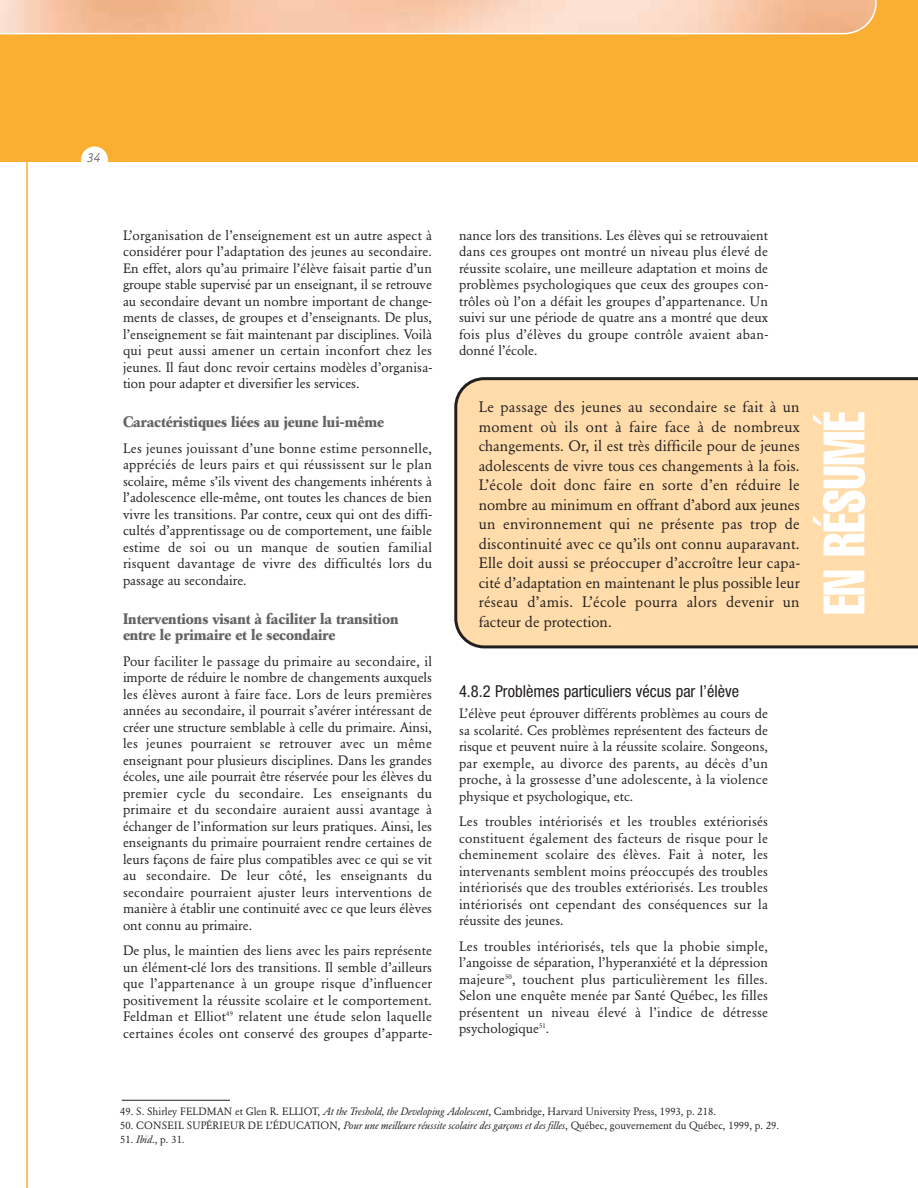
<style>
.page{position:relative;width:918px;height:1188px;background:#fff}
.page>*{position:absolute;margin:0;border:0;box-sizing:border-box;transform-origin:0 0}
.t1{font:extra-condensed 57.45px "Helvetica";color:#fff;scale:.9 1}
.t2{font:condensed 16.5px "Helvetica Neue";color:#231f1f}
.t3{font:15px/19.5px "Garamond BE";letter-spacing:.02em;color:#231f1f;text-align:justify}
.t4{font:700 15px/16.5px "Garamond BE";color:#636466}
.t5{font:13.5px/16.5px "Garamond BE";letter-spacing:.015em;color:#231f1f;text-align:justify}
.t6{font:italic 13.5px "Officina Sans";color:#6c6d70}
.t7{font:10.5px "Garamond BE";color:#231f1f}
.s1{font-style:italic}
</style>
<div class="page">
<svg style="left:0;top:0;width:918px;height:162px;background:#fab44b"></svg>
<div style="left:81px;top:147px;width:27px;height:27px;background:#fff;border-radius:50%"></div>
<hr style="left:26px;top:162px;width:2px;height:1026px;background:#fbaf32">
<hr style="left:122px;top:1100px;width:108px;height:1px;background:#231f1f">
<div style="left:454px;top:377px;width:464px;height:271px;background:#ffdcaa"></div>
<svg style="left:844px;top:0;width:33px;height:34px"></svg>
<p class="t6" style="left:87px;top:153px;width:15px">34</p>
<p class="t5" style="left:123px;top:228px;width:311px">L’organisation de l’enseignement est un autre aspect à considérer pour l’adaptation des jeunes au secondaire.<br>En effet, alors qu’au primaire l’élève faisait partie d’un groupe stable supervisé par un enseignant, il se retrouve au secondaire devant un nombre important de change&shy;ments de classes, de groupes et d’enseignants. De plus, l’enseignement se fait maintenant par disciplines. Voilà qui peut aussi amener un certain inconfort chez les jeunes. Il faut donc revoir certains modèles d’organisa&shy;tion pour adapter et diversifier les services.</p>
<p class="t4" style="left:123px;top:415px;width:263px">Caractéristiques liées au jeune lui-même</p>
<p class="t5" style="left:123px;top:441px;width:311px">Les jeunes jouissant d’une bonne estime personnelle, appréciés de leurs pairs et qui réussissent sur le plan scolaire, même s’ils vivent des changements inhérents à l’adolescence elle-même, ont toutes les chances de bien vivre les transitions. Par contre, ceux qui ont des diffi&shy;cultés d’apprentissage ou de comportement, une faible estime de soi ou un manque de soutien familial risquent davantage de vivre des difficultés lors du passage au secondaire.</p>
<p class="t4" style="left:123px;top:612px;width:277px">Interventions visant à faciliter la transition entre le primaire et le secondaire</p>
<p class="t5" style="left:123px;top:654px;width:311px">Pour faciliter le passage du primaire au secondaire, il importe de réduire le nombre de changements auxquels les élèves auront à faire face. Lors de leurs premières années au secondaire, il pourrait s’avérer intéressant de créer une structure semblable à celle du primaire. Ainsi, les jeunes pourraient se retrouver avec un même enseignant pour plusieurs disciplines. Dans les grandes écoles, une aile pourrait être réservée pour les élèves du premier cycle du secondaire. Les enseignants du primaire et du secondaire auraient aussi avantage à échanger de l’information sur leurs pratiques. Ainsi, les enseignants du primaire pourraient rendre certaines de leurs façons de faire plus compatibles avec ce qui se vit au secondaire. De leur côté, les enseignants du secondaire pourraient ajuster leurs interventions de manière à établir une continuité avec ce que leurs élèves ont connu au primaire.</p>
<p class="t5" style="left:123px;top:943px;width:311px">De plus, le maintien des liens avec les pairs représente un élément-clé lors des transitions. Il semble d’ailleurs que l’appartenance à un groupe risque d’influencer positivement la réussite scolaire et le comportement.<br>Feldman et Elliot<sup>49</sup> relatent une étude selon laquelle certaines écoles ont conservé des groupes d’apparte-</p>
<p class="t5" style="left:459px;top:228px;width:311px">nance lors des transitions. Les élèves qui se retrouvaient dans ces groupes ont montré un niveau plus élevé de réussite scolaire, une meilleure adaptation et moins de problèmes psychologiques que ceux des groupes con&shy;trôles où l’on a défait les groupes d’appartenance. Un suivi sur une période de quatre ans a montré que deux fois plus d’élèves du groupe contrôle avaient aban&shy;donné l’école.</p>
<p class="t3" style="left:479px;top:398px;width:323px">Le passage des jeunes au secondaire se fait à un moment où ils ont à faire face à de nombreux changements. Or, il est très difficile pour de jeunes adolescents de vivre tous ces changements à la fois.<br>L’école doit donc faire en sorte d’en réduire le nombre au minimum en offrant d’abord aux jeunes un environnement qui ne présente pas trop de discontinuité avec ce qu’ils ont connu auparavant.<br>Elle doit aussi se préoccuper d’accroître leur capa&shy;cité d’adaptation en maintenant le plus possible leur réseau d’amis. L’école pourra alors devenir un facteur de protection.</p>
<h1 class="t1" style="left:824px;top:615px;width:227px;rotate:-90deg">EN RÉSUMÉ</h1>
<p class="t2" style="left:459px;top:685px;width:282px">4.8.2 Problèmes particuliers vécus par l’élève</p>
<p class="t5" style="left:459px;top:706px;width:311px">L’élève peut éprouver différents problèmes au cours de sa scolarité. Ces problèmes représentent des facteurs de risque et peuvent nuire à la réussite scolaire. Songeons, par exemple, au divorce des parents, au décès d’un proche, à la grossesse d’une adolescente, à la violence physique et psychologique, etc.</p>
<p class="t5" style="left:459px;top:814px;width:311px">Les troubles intériorisés et les troubles extériorisés constituent également des facteurs de risque pour le cheminement scolaire des élèves. Fait à noter, les intervenants semblent moins préoccupés des troubles intériorisés que des troubles extériorisés. Les troubles intériorisés ont cependant des conséquences sur la réussite des jeunes.</p>
<p class="t5" style="left:459px;top:939px;width:311px">Les troubles intériorisés, tels que la phobie simple, l’angoisse de séparation, l’hyperanxiété et la dépression majeure<sup>50</sup>, touchent plus particulièrement les filles.<br>Selon une enquête menée par Santé Québec, les filles présentent un niveau élevé à l’indice de détresse psychologique<sup>51</sup>.</p>
<p class="t7" style="left:120px;top:1107px;width:597px">49. S. Shirley FELDMAN et Glen R. ELLIOT, <span class="s1">At the Treshold, the Developing Adolescent</span>, Cambridge, Harvard University Press, 1993, p. 218.</p>
<p class="t7" style="left:120px;top:1121px;width:660px">50. CONSEIL SUPÉRIEUR DE L’ÉDUCATION, <span class="s1">Pour une meilleure réussite scolaire des garçons et des filles</span>, Québec, gouvernement du Québec, 1999, p. 29.</p>
<p class="t7" style="left:120px;top:1135px;width:66px">51. <span class="s1">Ibid</span>., p. 31.</p>
</div>
